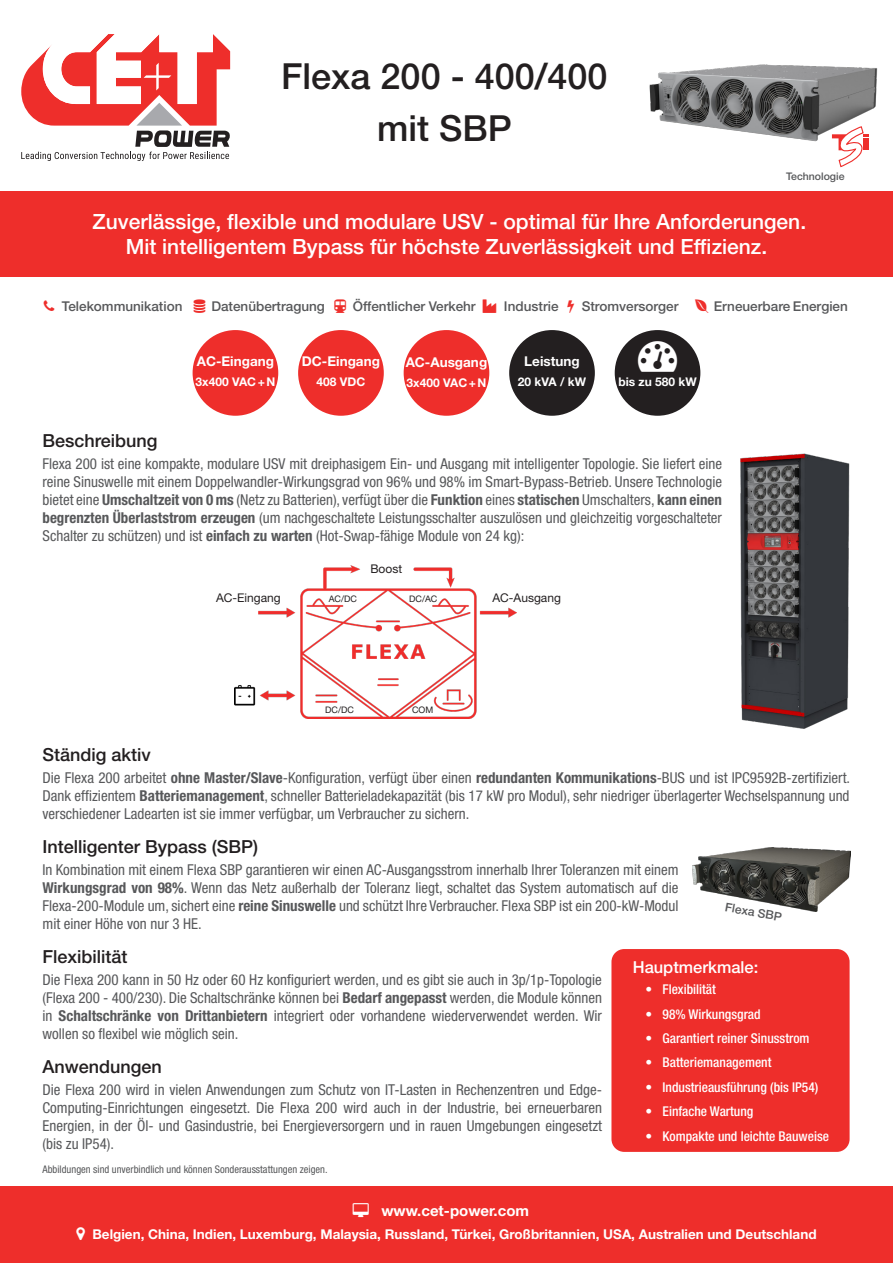
<style>
.page{position:relative;width:893px;height:1263px;background:#fff}
.page>*{position:absolute;margin:0;border:0;box-sizing:border-box;transform-origin:0 0}
.t1{font:500 36px "Helvetica Neue LT Std";color:#231f20}
.Title_Definition{font:500 21px/25.2px "Helvetica Neue LT Std";color:#fff;text-align:center}
.Heading{font:500 18px "Helvetica Neue LT Std";color:#231f20}
.Heading-2{font:500 16.5px "Helvetica Neue LT Std";color:#fff}
.BT{font:condensed 15px/18px "Helvetica Neue LT Std";color:#57585a;text-align:justify}
.t2{font:700 15px "Helvetica Neue LT Std";color:#fff}
.t3{font:500 condensed 13.5px "Helvetica Neue LT Std";color:#fff}
.Power{font:700 13.5px "Helvetica Neue LT Std";color:#fff}
.Application{font:500 13.5px "Helvetica Neue LT Std";color:#57585a}
.Power_Value{font:700 12px "Helvetica Neue LT Std";color:#fff}
.t4{font:12px "Helvetica Neue LT Std";color:#231f20}
.t5{font:500 12px "Helvetica Neue LT Std";color:#57585a}
.Note{font:condensed 10.5px "Helvetica Neue LT Std";color:#57585a}
.Logo_Caption{font:500 10.5px "Helvetica Neue LT Std";color:#57585a}
.t6{font:9px "Helvetica Neue LT Std";color:#231f20}
.s1{color:#ee2e2b}
.s2{font-weight:700}
.s3{font-weight:400}
</style>
<div class="page">
<div style="left:0;top:1186px;width:893px;height:77px;background:#ee2e2b"></div>
<div style="left:0;top:191px;width:893px;height:85px;background:#ee2e2b"></div>
<img style="left:234px;top:566px;width:283px;height:153px">
<img style="left:740px;top:453px;width:110px;height:276px">
<div style="left:611px;top:949px;width:239px;height:203px;background:#ee2e2b;border-radius:13px"></div>
<img style="left:692px;top:848px;width:158px;height:64px">
<svg style="left:21px;top:34px;width:209px;height:127px"></svg>
<img style="left:649px;top:64px;width:229px;height:78px">
<svg style="left:832px;top:127px;width:37px;height:41px"></svg>
<div style="left:193px;top:330px;width:85px;height:86px;background:#ee2e2b;border-radius:50%"></div>
<div style="left:298px;top:330px;width:86px;height:86px;background:#ee2e2b;border-radius:50%"></div>
<div style="left:404px;top:330px;width:85px;height:86px;background:#ee2e2b;border-radius:50%"></div>
<div style="left:509px;top:330px;width:86px;height:86px;background:#231f20;border-radius:50%"></div>
<div style="left:615px;top:330px;width:85px;height:86px;background:#231f20;border-radius:50%"></div>
<p class="t1" style="left:281px;top:54px;width:328px">Flexa 200 - 400/400</p>
<p class="t1" style="left:377px;top:107px;width:136px">mit SBP</p>
<p class="Logo_Caption" style="left:786px;top:170px;width:60px">Technologie</p>
<p class="Title_Definition" style="left:93px;top:208px;width:715px">Zuverlässige, flexible und modulare USV - optimal für Ihre Anforderungen.<br>Mit intelligentem Bypass für höchste Zuverlässigkeit und Effizienz.</p>
<p class="Application" style="left:62px;top:298px;width:122px">Telekommunikation</p>
<p class="Application" style="left:211px;top:298px;width:115px">Datenübertragung</p>
<p class="Application" style="left:353px;top:298px;width:124px">Öffentlicher Verkehr</p>
<p class="Application" style="left:483px;top:298px;width:77px"><span class="s1">◆</span> Industrie</p>
<p class="Application" style="left:582px;top:298px;width:98px">Stromversorger</p>
<p class="Application" style="left:714px;top:298px;width:136px">Erneuerbare Energien</p>
<p class="Power" style="left:197px;top:353px;width:79px">AC-Eingang</p>
<p class="Power_Value" style="left:196px;top:374px;width:81px">3x400 VAC+N</p>
<p class="Power" style="left:302px;top:353px;width:79px">DC-Eingang</p>
<p class="Power_Value" style="left:317px;top:374px;width:50px">408 VDC</p>
<p class="Power" style="left:406px;top:354px;width:83px">AC-Ausgang</p>
<p class="Power_Value" style="left:407px;top:375px;width:81px">3x400 VAC+N</p>
<p class="Power" style="left:524px;top:353px;width:57px">Leistung</p>
<p class="Power_Value" style="left:518px;top:374px;width:70px">20 kVA / kW</p>
<p class="Power_Value" style="left:618px;top:374px;width:80px">bis zu 580 kW</p>
<p class="Heading" style="left:43px;top:429px;width:117px">Beschreibung</p>
<p class="BT" style="left:43px;top:454px;width:681px">Flexa 200 ist eine kompakte, modulare USV mit dreiphasigem Ein- und Ausgang mit intelligenter Topologie. Sie liefert eine reine Sinuswelle mit einem Doppelwandler-Wirkungsgrad von 96% und 98% im Smart-Bypass-Betrieb. Unsere Technologie bietet eine <span class="s2">Umschaltzeit von 0 ms</span> (Netz zu Batterien), verfügt über die <span class="s2">Funktion</span> eines <span class="s2">statischen</span> Umschalters, <span class="s2">kann einen begrenzten Überlaststrom erzeugen</span> (um nachgeschaltete Leistungsschalter auszulösen und gleichzeitig vorgeschalteter Schalter zu schützen) und ist <span class="s2">einfach zu warten</span> (Hot-Swap-fähige Module von 24 kg):</p>
<p class="t4" style="left:370px;top:562px;width:33px">Boost</p>
<p class="t4" style="left:216px;top:590px;width:66px">AC-Eingang</p>
<p class="t6" style="left:329px;top:593px;width:30px">AC/DC</p>
<p class="t6" style="left:409px;top:593px;width:30px">DC/AC</p>
<p class="t4" style="left:492px;top:590px;width:70px">AC-Ausgang</p>
<p class="t6" style="left:325px;top:704px;width:30px">DC/DC</p>
<p class="t6" style="left:412px;top:704px;width:23px">COM</p>
<p class="Heading" style="left:43px;top:744px;width:110px">Ständig aktiv</p>
<p class="BT" style="left:43px;top:769px;width:809px">Die Flexa 200 arbeitet <span class="s2">ohne Master/Slave</span>-Konfiguration, verfügt über einen <span class="s2">redundanten Kommunikations</span>-BUS und ist IPC9592B-zertifiziert.<br>Dank effizientem <span class="s2">Batteriemanagement</span>, schneller Batterieladekapazität (bis 17 kW pro Modul), sehr niedriger überlagerter Wechselspannung und verschiedener Ladearten ist sie immer verfügbar, um Verbraucher zu sichern.</p>
<p class="Heading" style="left:43px;top:836px;width:217px">Intelligenter Bypass (SBP)</p>
<p class="BT" style="left:43px;top:861px;width:638px">In Kombination mit einem Flexa SBP garantieren wir einen AC-Ausgangsstrom innerhalb Ihrer Toleranzen mit einem <span class="s2">Wirkungsgrad von 98%</span>. Wenn das Netz außerhalb der Toleranz liegt, schaltet das System automatisch auf die Flexa-200-Module um, sichert eine <span class="s2">reine Sinuswelle</span> und schützt Ihre Verbraucher. Flexa SBP ist ein 200-kW-Modul mit einer Höhe von nur 3 HE.</p>
<p class="Heading" style="left:43px;top:946px;width:87px">Flexibilität</p>
<p class="BT" style="left:43px;top:971px;width:561px">Die Flexa 200 kann in 50 Hz oder 60 Hz konfiguriert werden, und es gibt sie auch in 3p/1p-Topologie (Flexa 200 - 400/230). Die Schaltschränke können bei <span class="s2">Bedarf angepasst</span> werden, die Module können in <span class="s2">Schaltschränke von Drittanbietern</span> integriert oder vorhandene wiederverwendet werden. Wir wollen so flexibel wie möglich sein.</p>
<p class="Heading" style="left:43px;top:1056px;width:121px">Anwendungen</p>
<p class="BT" style="left:43px;top:1081px;width:561px">Die Flexa 200 wird in vielen Anwendungen zum Schutz von IT-Lasten in Rechenzentren und Edge-Computing-Einrichtungen eingesetzt. Die Flexa 200 wird auch in der Industrie, bei erneuerbaren Energien, in der Öl- und Gasindustrie, bei Energieversorgern und in rauen Umgebungen eingesetzt (bis zu IP54).</p>
<p class="t5" style="left:727px;top:900px;width:59px;rotate:10deg">Flexa SBP</p>
<p class="Heading-2" style="left:633px;top:957px;width:127px">Hauptmerkmale:</p>
<p class="t3" style="left:645px;top:981px;width:72px"><span class="s3">•</span> Flexibilität</p>
<p class="t3" style="left:645px;top:1006px;width:117px"><span class="s3">•</span> 98% Wirkungsgrad</p>
<p class="t3" style="left:645px;top:1030px;width:166px"><span class="s3">•</span> Garantiert reiner Sinusstrom</p>
<p class="t3" style="left:645px;top:1055px;width:127px"><span class="s3">•</span> Batteriemanagement</p>
<p class="t3" style="left:645px;top:1079px;width:174px"><span class="s3">•</span> Industrieausführung (bis IP54)</p>
<p class="t3" style="left:645px;top:1103px;width:109px"><span class="s3">•</span> Einfache Wartung</p>
<p class="t3" style="left:645px;top:1128px;width:185px"><span class="s3">•</span> Kompakte und leichte Bauweise</p>
<p class="Note" style="left:43px;top:1163px;width:287px">Abbildungen sind unverbindlich und können Sonderausstattungen zeigen.</p>
<p class="t2" style="left:381px;top:1201px;width:149px">www.cet-power.com</p>
<p class="Power" style="left:92px;top:1225px;width:726px">Belgien, China, Indien, Luxemburg, Malaysia, Russland, Türkei, Großbritannien, USA, Australien und Deutschland</p>
</div>
